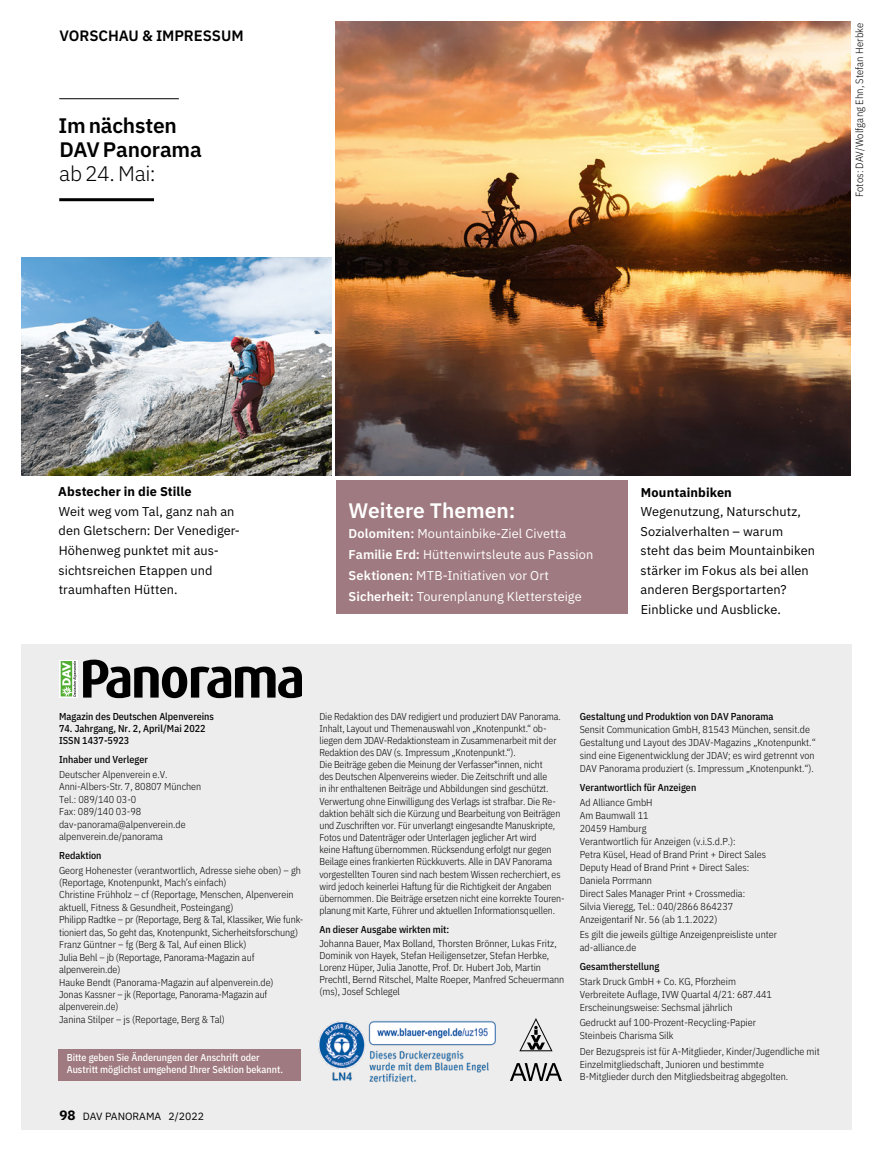
<style>
.page{position:relative;width:872px;height:1149px;background:#fff}
.page>*{position:absolute;margin:0;border:0;box-sizing:border-box;transform-origin:0 0}
.t1{font:600 21px/24px "IBM Plex Sans";letter-spacing:-.01em;color:#000}
.t2{font:600 21px "IBM Plex Sans";color:#fff}
.t3{font:300 21px "IBM Plex Sans";letter-spacing:-.01em;color:#000}
.t4{font:600 15px "IBM Plex Sans";letter-spacing:-.005em;color:#000}
.t5{font:12.75px/19.5px "IBM Plex Sans";letter-spacing:.01em;color:#000}
.t6{font:12.75px/20.7px "IBM Plex Sans";letter-spacing:.005em;color:#fff}
.t7{font:700 12.75px "IBM Plex Sans";letter-spacing:.01em;color:#000}
.t8{font:300 10.5px "IBM Plex Sans Cond";letter-spacing:.01em;color:#000}
.t9{font:10.5px "IBM Plex Sans";color:#000}
.t10{font:300 10.05px/12.1px "IBM Plex Sans Cond";color:#000}
.t11{font:500 10.05px/12.5px "IBM Plex Sans Cond";color:#000}
.t12{font:500 10.05px/12px "IBM Plex Sans Cond";color:#fff}
.s1{font-weight:600}
.s2{font-weight:700;font-size:13.5px}
</style>
<div class="page">
<div style="left:21px;top:644px;width:830px;height:485px;background:#ededed"></div>
<div style="left:336px;top:480px;width:291px;height:133px;background:#9f7a80"></div>
<img style="left:336px;top:21px;width:514px;height:455px">
<svg style="left:83px;top:659px;width:219px;height:39px"></svg>
<svg style="left:60px;top:660px;width:18px;height:37px"></svg>
<svg style="left:61px;top:660px;width:16px;height:36px"></svg>
<div style="left:58px;top:1048px;width:242px;height:32px;background:#9f7a80"></div>
<svg style="left:510px;top:1063px;width:52px;height:17px"></svg>
<svg style="left:520px;top:1018px;width:32px;height:32px"></svg>
<img style="left:318px;top:1020px;width:178px;height:63px">
<hr style="left:59px;top:98px;width:120px;height:1px;background:#000">
<hr style="left:59px;top:198px;width:95px;height:3px;background:#000">
<img style="left:21px;top:257px;width:310px;height:218px">
<h2 class="t4" style="left:60px;top:24px;width:185px">VORSCHAU &amp; IMPRESSUM</h2>
<h1 class="t1" style="left:59px;top:112px;width:145px">Im nächsten<br>DAV Panorama</h1>
<h1 class="t3" style="left:59px;top:158px;width:98px">ab 24. Mai:</h1>
<p class="t8" style="left:851px;top:197px;width:176px;rotate:-90deg">Fotos: DAV/Wolfgang Ehn, Stefan Herbke</p>
<p class="t7" style="left:58px;top:481px;width:135px">Abstecher in die Stille</p>
<p class="t5" style="left:58px;top:500px;width:183px">Weit weg vom Tal, ganz nah an den Gletschern: Der Venediger-<br>Höhenweg punktet mit aus&shy;sichtsreichen Etappen und traumhaften Hütten.</p>
<h1 class="t2" style="left:348px;top:493px;width:168px">Weitere Themen:</h1>
<p class="t6" style="left:348px;top:522px;width:246px"><span class="s1">Dolomiten:</span> Mountainbike-Ziel Civetta <span class="s1">Familie Erd:</span> Hüttenwirtsleute aus Passion <span class="s1">Sektionen:</span> MTB-Initiativen vor Ort <span class="s1">Sicherheit:</span> Tourenplanung Klettersteige</p>
<p class="t7" style="left:641px;top:481px;width:92px">Mountainbiken</p>
<p class="t5" style="left:640px;top:500px;width:176px">Wegenutzung, Naturschutz,<br>Sozialverhalten – warum steht das beim Mountainbiken stärker im Fokus als bei allen anderen Bergsportarten?<br>Einblicke und Ausblicke.</p>
<p class="t11" style="left:59px;top:708px;width:156px">Magazin des Deutschen Alpenvereins</p>
<p class="t11" style="left:59px;top:721px;width:148px">74. Jahrgang, Nr. 2, April/Mai 2022<br>ISSN 1437-5923</p>
<p class="t11" style="left:59px;top:752px;width:90px">Inhaber und Verleger</p>
<p class="t10" style="left:59px;top:767px;width:144px">Deutscher Alpenverein e.V.<br>Anni-Albers-Str. 7, 80807 München<br>Tel.: 089/140 03-0<br>Fax: 089/140 03-98 dav-panorama@alpenverein.de alpenverein.de/panorama</p>
<p class="t11" style="left:59px;top:848px;width:44px">Redaktion</p>
<p class="t10" style="left:59px;top:862px;width:246px">Georg Hohenester (verantwortlich, Adresse siehe oben) – gh (Reportage, Knotenpunkt, Mach’s einfach)<br>Christine Frühholz – cf (Reportage, Menschen, Alpenverein aktuell, Fitness &amp; Gesundheit, Posteingang)<br>Philipp Radtke – pr (Reportage, Berg &amp; Tal, Klassiker, Wie funk&shy;tioniert das, So geht das, Knotenpunkt, Sicherheitsforschung)<br>Franz Güntner – fg (Berg &amp; Tal, Auf einen Blick)<br>Julia Behl – jb (Reportage, Panorama-Magazin auf alpenverein.de)<br>Hauke Bendt (Panorama-Magazin auf alpenverein.de)<br>Jonas Kassner – jk (Reportage, Panorama-Magazin auf alpenverein.de)<br>Janina Stilper – js (Reportage, Berg &amp; Tal)</p>
<p class="t12" style="left:67px;top:1050px;width:218px">Bitte geben Sie Änderungen der Anschrift oder<br>Austritt möglichst umgehend Ihrer Sektion bekannt.</p>
<p class="t9" style="left:60px;top:1108px;width:146px"><span class="s2">98</span> DAV PANORAMA 2/2022</p>
<p class="t10" style="left:319px;top:708px;width:247px">Die Redaktion des DAV redigiert und produziert DAV Panorama.<br>Inhalt, Layout und Themenauswahl von „Knotenpunkt.“ ob&shy;liegen dem JDAV-Redaktionsteam in Zusammenarbeit mit der Redaktion des DAV (s. Impressum „Knotenpunkt.“).<br>Die Beiträge geben die Meinung der Verfasser*innen, nicht<br>des Deutschen Alpenvereins wieder. Die Zeitschrift und alle<br>in ihr enthaltenen Beiträge und Abbildungen sind geschützt.<br>Verwertung ohne Einwilligung des Verlags ist strafbar. Die Re&shy;daktion behält sich die Kürzung und Bearbeitung von Beiträgen und Zuschriften vor. Für unverlangt eingesandte Manuskripte, Fotos und Datenträger oder Unterlagen jeglicher Art wird<br>keine Haftung übernommen. Rücksendung erfolgt nur gegen Beilage eines frankierten Rückkuverts. Alle in DAV Panorama vorgestellten Touren sind nach bestem Wissen recherchiert, es wird jedoch keinerlei Haftung für die Richtigkeit der Angaben übernommen. Die Beiträge ersetzen nicht eine korrekte Touren&shy;planung mit Karte, Führer und aktuellen Informationsquellen.</p>
<p class="t11" style="left:319px;top:921px;width:131px">An dieser Ausgabe wirkten mit:</p>
<p class="t10" style="left:319px;top:936px;width:246px">Johanna Bauer, Max Bolland, Thorsten Brönner, Lukas Fritz, Dominik von Hayek, Stefan Heiligensetzer, Stefan Herbke, Lorenz Hüper, Julia Janotte, Prof. Dr. Hubert Job, Martin Prechtl, Bernd Ritschel, Malte Roeper, Manfred Scheuermann (ms), Josef Schlegel</p>
<p class="t11" style="left:580px;top:708px;width:195px">Gestaltung und Produktion von DAV Panorama</p>
<p class="t10" style="left:580px;top:721px;width:237px;line-height:12.9px">Sensit Communication GmbH, 81543 München, sensit.de Gestaltung und Layout des JDAV-Magazins „Knotenpunkt.“ sind eine Eigenentwicklung der JDAV; es wird getrennt von DAV Panorama produziert (s. Impressum „Knotenpunkt.“).</p>
<p class="t11" style="left:580px;top:780px;width:118px">Verantwortlich für Anzeigen</p>
<p class="t10" style="left:580px;top:794px;width:188px;line-height:12.9px">Ad Alliance GmbH<br>Am Baumwall 11<br>20459 Hamburg<br>Verantwortlich für Anzeigen (v.i.S.d.P.):<br>Petra Küsel, Head of Brand Print + Direct Sales<br>Deputy Head of Brand Print + Direct Sales:<br>Daniela Porrmann<br>Direct Sales Manager Print + Crossmedia:<br>Silvia Vieregg, Tel.: 040/2866 864237<br>Anzeigentarif Nr. 56 (ab 1.1.2022)</p>
<p class="t10" style="left:580px;top:926px;width:199px;line-height:12.9px">Es gilt die jeweils gültige Anzeigenpreisliste unter ad-alliance.de</p>
<p class="t11" style="left:580px;top:959px;width:81px">Gesamtherstellung</p>
<p class="t10" style="left:580px;top:974px;width:194px;line-height:12.9px">Stark Druck GmbH + Co. KG, Pforzheim<br>Verbreitete Auflage, IVW Quartal 4/21: 687.441<br>Erscheinungsweise: Sechsmal jährlich</p>
<p class="t10" style="left:580px;top:1015px;width:178px;line-height:12.9px">Gedruckt auf 100-Prozent-Recycling-Papier<br>Steinbeis Charisma Silk</p>
<p class="t10" style="left:580px;top:1043px;width:241px;line-height:12.9px">Der Bezugspreis ist für A-Mitglieder, Kinder/Jugendliche mit<br>Einzelmitgliedschaft, Junioren und bestimmte<br>B-Mitglieder durch den Mitgliedsbeitrag abgegolten.</p>
</div>
